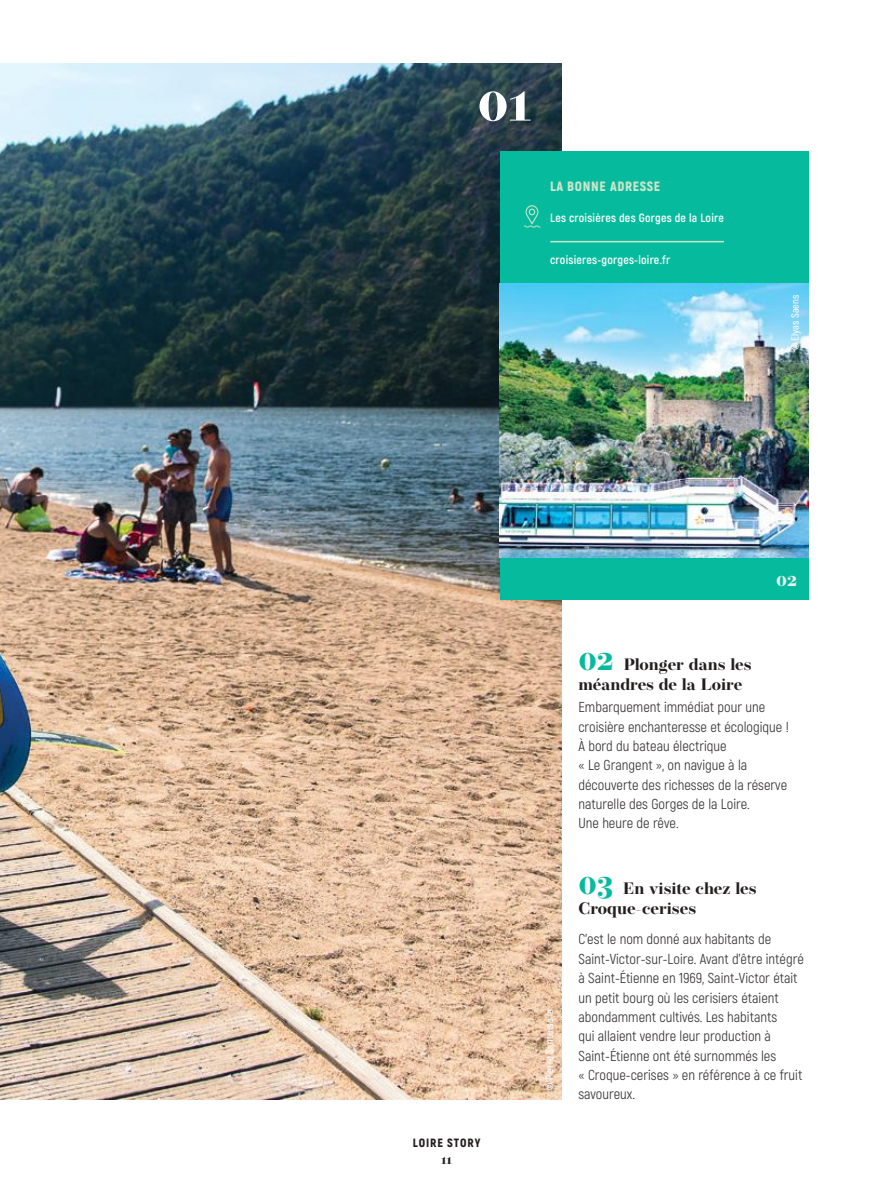
<style>
.page{position:relative;width:872px;height:1191px;background:#fff}
.page>*{position:absolute;margin:0;border:0;box-sizing:border-box;transform-origin:0 0}
.t1{font:700 55.65px "Operetta 12";color:#fff}
.t2{font:700 19.5px "Operetta 12";color:#e7f4ef}
.t3{font:700 16.5px/19.8px "Operetta 12";color:#241f1f}
.t4{font:14.4px/19.4px "Akrobat";color:#393535}
.t5{font:900 13.5px "Akrobat";letter-spacing:.05em;color:#cfe4cb}
.t6{font:700 13.5px "Operetta 12";color:#241f1f}
.t7{font:700 12px "Akrobat";letter-spacing:.02em;color:#fff}
.t8{font:900 12px "Akrobat";letter-spacing:.075em;color:#241f1f}
.t9{font:600 10.5px "Akrobat";color:#fff}
.s1{font-size:33px;color:#06bb9d}
</style>
<div class="page">
<img style="left:0;top:64px;width:561px;height:1035px">
<div style="left:500px;top:151px;width:308px;height:449px;background:#06bb9d"></div>
<img style="left:500px;top:283px;width:308px;height:275px">
<svg style="left:524px;top:205px;width:16px;height:23px"></svg>
<hr style="left:550px;top:241px;width:174px;height:1px;background:#cfe4cb">
<h1 class="t1" style="left:477px;top:69px;width:56px">01</h1>
<p class="t5" style="left:550px;top:178px;width:112px">LA BONNE ADRESSE</p>
<p class="t7" style="left:550px;top:210px;width:175px">Les croisières des Gorges de la Loire</p>
<p class="t7" style="left:550px;top:252px;width:121px">croisieres-gorges-loire.fr</p>
<p class="t9" style="left:788px;top:350px;width:57px;rotate:-90deg">© Elyas Saens</p>
<p class="t8" style="left:413px;top:1135px;width:69px">LOIRE STORY</p>
<p class="t6" style="left:441px;top:1151px;width:13px">11</p>
<h2 class="t2" style="left:776px;top:568px;width:23px">02</h2>
<p class="t9" style="left:543px;top:1089px;width:82px;rotate:-90deg">© Pierre Simboiselle</p>
<p class="t3" style="left:578px;top:654px;width:174px"><span class="s1">02</span> Plonger dans les méandres de la Loire</p>
<p class="t4" style="left:578px;top:697px;width:212px">Embarquement immédiat pour une croisière enchanteresse et écologique !<br>À bord du bateau électrique<br>« Le Grangent », on navigue à la découverte des richesses de la réserve naturelle des Gorges de la Loire.<br>Une heure de rêve.</p>
<p class="t3" style="left:578px;top:879px;width:180px"><span class="s1">03</span> En visite chez les<br>Croque-cerises</p>
<p class="t4" style="left:578px;top:929px;width:227px">C’est le nom donné aux habitants de Saint-Victor-sur-Loire. Avant d’être intégré à Saint-Étienne en 1969, Saint-Victor était un petit bourg où les cerisiers étaient abondamment cultivés. Les habitants<br>qui allaient vendre leur production à Saint-Étienne ont été surnommés les<br>« Croque-cerises » en référence à ce fruit savoureux.</p>
</div>
